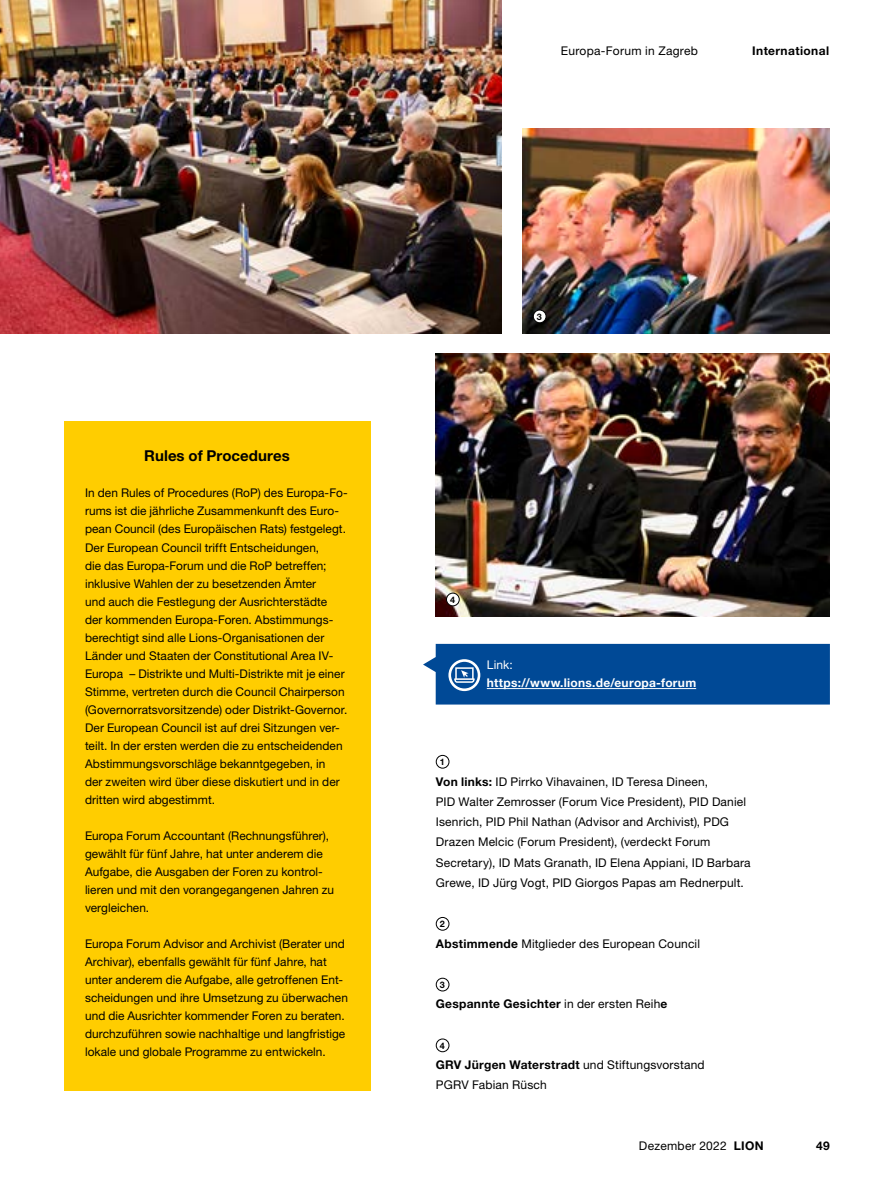
<style>
.page{position:relative;width:893px;height:1191px;background:#fff}
.page>*{position:absolute;margin:0;border:0;box-sizing:border-box;transform-origin:0 0}
.Infokasten___Headlin{font:700 15px "Helvetica Neue LT Std";letter-spacing:.005em;color:#000}
.Info-Text_schwarz{font:12px/18px "Helvetica Neue LT Std";letter-spacing:.005em;color:#000}
.t1{font:700 12px "Helvetica Neue LT Std";letter-spacing:.025em;color:#000}
.Info-Text_weiß{font:700 12px/18px "Helvetica Neue LT Std";letter-spacing:.02em;color:#fff}
.Info-Text_schwarz-2{font:12px "Helvetica Neue LT Std";letter-spacing:.025em;color:#000}
.t2{font:700 9px "Helvetica Neue LT Std";color:#000}
.s1{font-weight:400}
.s2{font-weight:700}
</style>
<div class="page">
<div style="left:64px;top:421px;width:306px;height:669px;background:#ffcd00"></div>
<img style="left:436px;top:353px;width:394px;height:263px">
<img style="left:0;top:0;width:501px;height:333px">
<div style="left:436px;top:755px;width:13px;height:13px;border:1px solid #000;border-radius:50%"></div>
<div style="left:436px;top:917px;width:13px;height:13px;border:1px solid #000;border-radius:50%"></div>
<div style="left:436px;top:977px;width:13px;height:14px;border:1px solid #000;border-radius:50%"></div>
<div style="left:436px;top:1038px;width:13px;height:14px;border:1px solid #000;border-radius:50%"></div>
<svg style="left:423px;top:644px;width:407px;height:60px;background:#0d529b"></svg>
<div style="left:446px;top:593px;width:13px;height:13px;background:#fff;border-radius:50%"></div>
<div style="left:446px;top:593px;width:14px;height:13px;border:1px solid #000;border-radius:50%"></div>
<img style="left:523px;top:129px;width:306px;height:204px">
<div style="left:533px;top:310px;width:13px;height:13px;background:#fff;border-radius:50%"></div>
<div style="left:533px;top:310px;width:13px;height:13px;border:1px solid #000;border-radius:50%"></div>
<p class="Info-Text_schwarz" style="left:561px;top:42px;width:139px">Europa-Forum in Zagreb</p>
<p class="t1" style="left:752px;top:43px;width:78px">International</p>
<h3 class="Infokasten___Headlin" style="left:144px;top:447px;width:147px">Rules of Procedures</h3>
<p class="Info-Text_schwarz" style="left:85px;top:484px;width:264px">In den Rules of Procedures (RoP) des Europa-Fo&shy;rums ist die jährliche Zusammenkunft des Euro&shy;pean Council (des Europäischen Rats) festgelegt.<br>Der European Council trifft Entscheidungen,<br>die das Europa-Forum und die RoP betreffen; inklusive Wahlen der zu besetzenden Ämter<br>und auch die Festlegung der Ausrichterstädte<br>der kommenden Europa-Foren. Abstimmungs&shy;berechtigt sind alle Lions-Organisationen der Länder und Staaten der Constitutional Area IV-Europa – Distrikte und Multi-Distrikte mit je einer Stimme, vertreten durch die Council Chairperson (Governorratsvorsitzende) oder Distrikt-Governor.<br>Der European Council ist auf drei Sitzungen ver&shy;teilt. In der ersten werden die zu entscheidenden Abstimmungsvorschläge bekanntgegeben, in<br>der zweiten wird über diese diskutiert und in der dritten wird abgestimmt.</p>
<p class="Info-Text_schwarz" style="left:85px;top:826px;width:251px">Europa Forum Accountant (Rechnungsführer), gewählt für fünf Jahre, hat unter anderem die Aufgabe, die Ausgaben der Foren zu kontrol&shy;lieren und mit den vorangegangenen Jahren zu vergleichen.</p>
<p class="Info-Text_schwarz" style="left:85px;top:934px;width:264px">Europa Forum Advisor and Archivist (Berater und Archivar), ebenfalls gewählt für fünf Jahre, hat unter anderem die Aufgabe, alle getroffenen Ent&shy;scheidungen und ihre Umsetzung zu überwachen und die Ausrichter kommender Foren zu beraten.</p>
<p class="Info-Text_schwarz" style="left:85px;top:1024px;width:262px">durchzuführen sowie nachhaltige und langfristige lokale und globale Programme zu entwickeln.</p>
<p class="t2" style="left:537px;top:311px;width:7px">3</p>
<p class="t2" style="left:450px;top:594px;width:7px">4</p>
<p class="Info-Text_weiß" style="left:487px;top:656px;width:211px"><span class="s1">Link: </span>https://www.lions.de/europa-forum</p>
<p class="t2" style="left:440px;top:756px;width:7px">1</p>
<p class="Info-Text_schwarz" style="left:436px;top:771px;width:316px;line-height:20.2px"><span class="s2">Von links:</span> ID Pirrko Vihavainen, ID Teresa Dineen,<br>PID Walter Zemrosser (Forum Vice President), PID Daniel Isenrich, PID Phil Nathan (Advisor and Archivist), PDG Drazen Melcic (Forum President), (verdeckt Forum Secretary), ID Mats Granath, ID Elena Appiani, ID Barbara Grewe, ID Jürg Vogt, PID Giorgos Papas am Rednerpult.</p>
<p class="t2" style="left:440px;top:918px;width:7px">2</p>
<p class="Info-Text_schwarz" style="left:436px;top:934px;width:266px"><span class="s2">Abstimmende</span> Mitglieder des European Council</p>
<p class="t2" style="left:440px;top:979px;width:7px">3</p>
<p class="t1" style="left:436px;top:996px;width:233px">Gespannte Gesichter <span class="s1">in der ersten Reih</span>e</p>
<p class="t2" style="left:440px;top:1039px;width:7px">4</p>
<p class="Info-Text_schwarz" style="left:436px;top:1054px;width:270px;line-height:20.2px"><span class="s2">GRV Jürgen Waterstradt</span> und Stiftungsvorstand<br>PGRV Fabian Rüsch</p>
<p class="Info-Text_schwarz-2" style="left:639px;top:1138px;width:126px">Dezember 2022 <span class="s2">LION</span></p>
<p class="t1" style="left:816px;top:1138px;width:15px">49</p>
</div>
